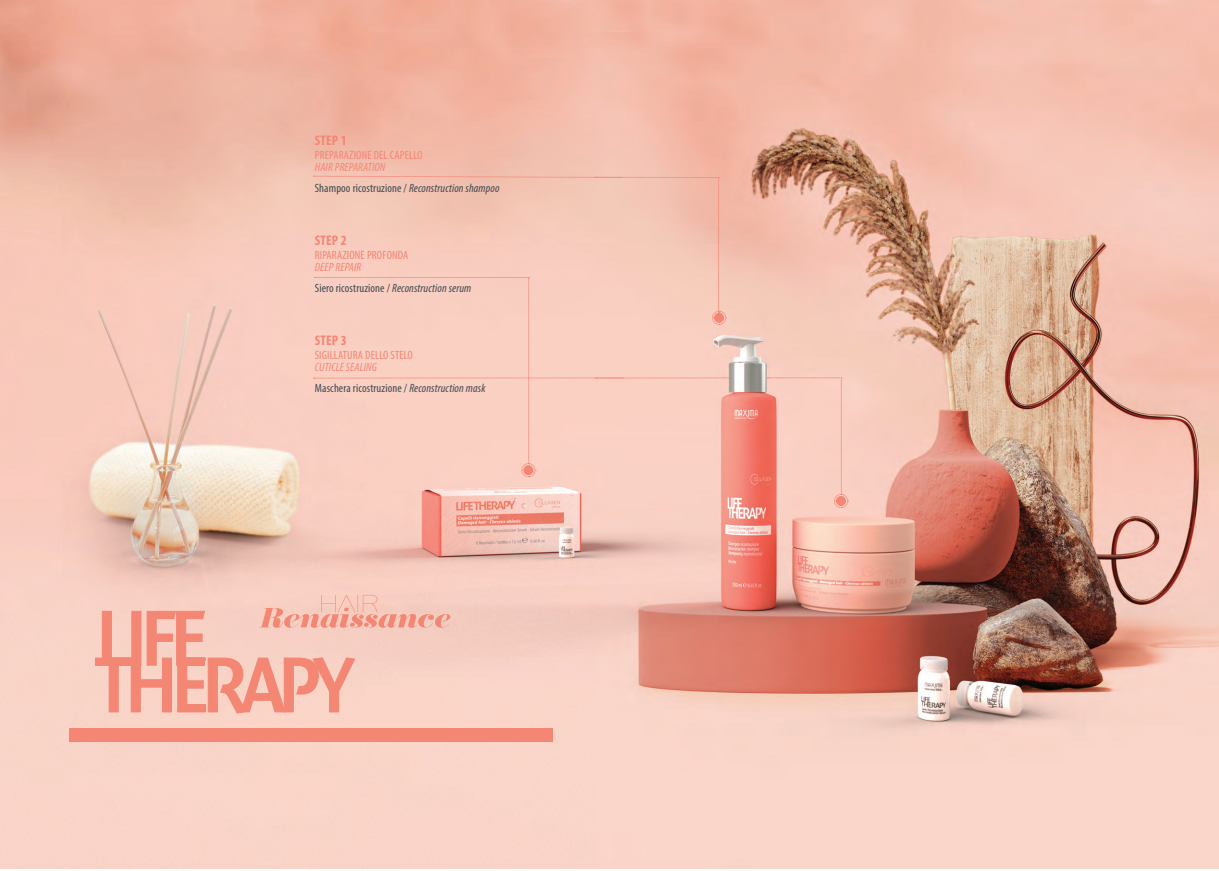
<style>
.page{position:relative;width:1219px;height:871px;background:#fff}
.page>*{position:absolute;margin:0;border:0;box-sizing:border-box;transform-origin:0 0}
.t1{font:700 condensed 14px "Myriad Pro";letter-spacing:.01em;color:#f48674}
.t2{font:condensed 12px "Myriad Pro";letter-spacing:.01em;color:#414950}
.t3{font:condensed 12px "Myriad Pro";letter-spacing:.01em;color:#f48674}
.t4{font:italic condensed 12px "Myriad Pro";letter-spacing:.01em;color:#f48674}
.s1{font-style:italic}
</style>
<div class="page">
<img style="left:0;top:0;width:595px;height:868px">
<img style="left:595px;top:0;width:624px;height:868px">
<div style="left:69px;top:727px;width:484px;height:14px;background:#f48674"></div>
<svg style="left:94px;top:594px;width:356px;height:120px;background:#f6bdaf"></svg>
<svg style="left:767px;top:377px;width:82px;height:131px;background:#f8c3b6"></svg>
<svg style="left:313px;top:176px;width:416px;height:301px;background:#f7cbbd"></svg>
<p class="t1" style="left:315px;top:131px;width:33px">STEP 1</p>
<p class="t3" style="left:315px;top:147px;width:109px">PREPARAZIONE DEL CAPELLO</p>
<p class="t4" style="left:315px;top:159px;width:72px">HAIR PREPARATION</p>
<p class="t2" style="left:315px;top:180px;width:186px">Shampoo ricostruzione / <span class="s1">Reconstruction shampoo</span></p>
<p class="t1" style="left:315px;top:231px;width:33px">STEP 2</p>
<p class="t3" style="left:315px;top:247px;width:95px">RIPARAZIONE PROFONDA</p>
<p class="t4" style="left:315px;top:259px;width:48px">DEEP REPAIR</p>
<p class="t2" style="left:315px;top:280px;width:158px">Siero ricostruzione / <span class="s1">Reconstruction serum</span></p>
<p class="t1" style="left:315px;top:331px;width:33px">STEP 3</p>
<p class="t3" style="left:315px;top:347px;width:99px">SIGILLATURA DELLO STELO</p>
<p class="t4" style="left:315px;top:359px;width:63px">CUTICLE SEALING</p>
<p class="t2" style="left:315px;top:380px;width:172px">Maschera ricostruzione / <span class="s1">Reconstruction mask</span></p>
</div>
